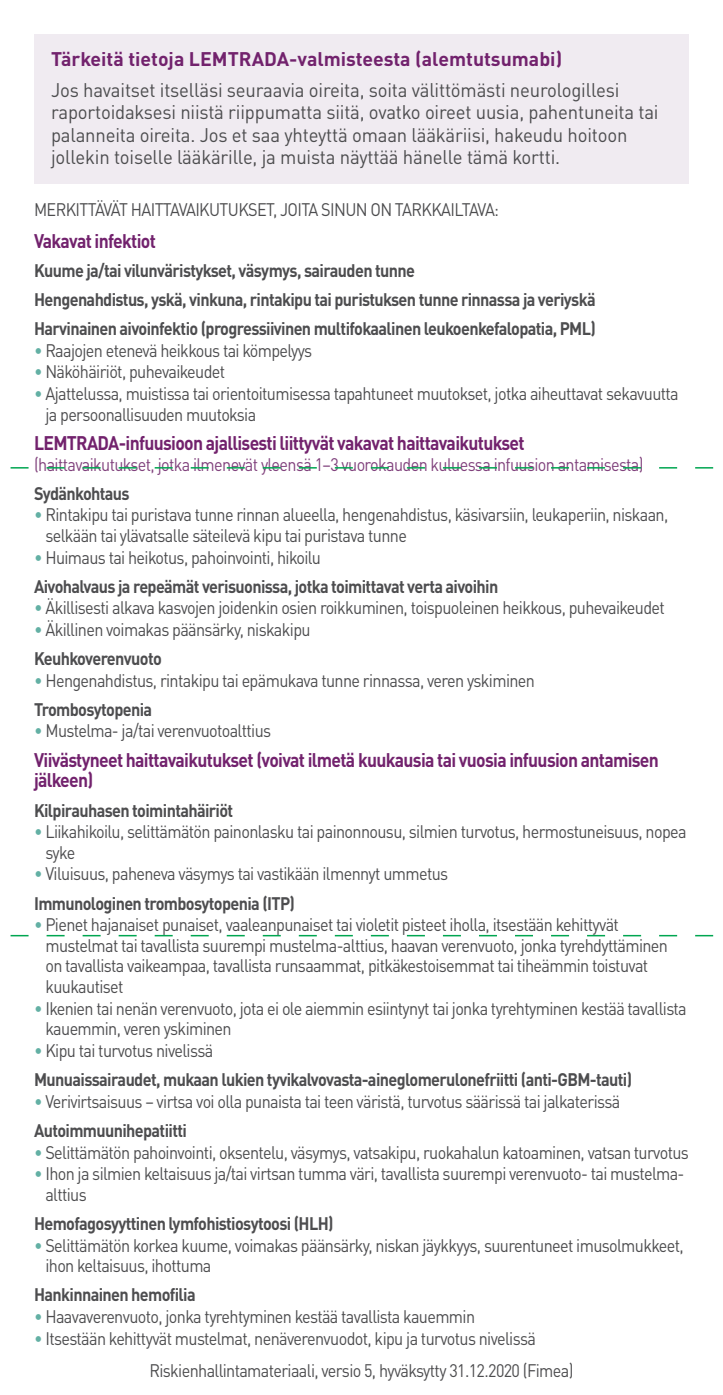
<style>
.page{position:relative;width:723px;height:1395px;background:#fff}
.page>*{position:absolute;margin:0;border:0;box-sizing:border-box;transform-origin:0 0}
.t1{font:19.5px/22.5px "DIN Pro";letter-spacing:-.01em;color:#4d4d4f;scale:.95 1}
.t2{font:700 19.5px/20.7px "DIN Pro";letter-spacing:-.04em;color:#72226d;scale:.9 1}
.t3{font:700 19.5px "DIN Pro";color:#72226d}
.t4{font:18px/20.7px "DIN Pro";letter-spacing:-.04em;color:#4d4d4f;scale:.9 1}
.t5{font:700 18px/29.1px "DIN Pro";letter-spacing:-.04em;color:#4d4d4f;scale:.9 1}
.t6{font:18px "DIN Pro";letter-spacing:-.04em;color:#80417c;scale:.9 1}
.s1{color:#63b0a4}
.s2{font-weight:400;color:#63b0a4}
.s3{font-weight:400}
.s4{font-weight:700}
</style>
<div class="page">
<div style="left:34px;top:34px;width:655px;height:150px;background:#f0ebf1"></div>
<svg style="left:10px;top:467px;width:704px;height:1px"></svg>
<svg style="left:10px;top:935px;width:704px;height:1px"></svg>
<p class="t3" style="left:51px;top:43px;width:513px">Tärkeitä tietoja LEMTRADA-valmisteesta (alemtutsumabi)</p>
<p class="t1" style="left:51px;top:77px;width:641px">Jos havaitset itselläsi seuraavia oireita, soita välittömästi neurologillesi raportoidaksesi niistä riippumatta siitä, ovatko oireet uusia, pahentuneita tai palanneita oireita. Jos et saa yhteyttä omaan lääkäriisi, hakeudu hoitoon jollekin toiselle lääkärille, ja muista näyttää hänelle tämä kortti.</p>
<p class="t4" style="left:34px;top:197px;width:518px">MERKITTÄVÄT HAITTAVAIKUTUKSET, JOITA SINUN ON TARKKAILTAVA:</p>
<p class="t2" style="left:34px;top:228px;width:137px">Vakavat infektiot</p>
<p class="t5" style="left:34px;top:254px;width:626px">Kuume ja/tai vilunväristykset, väsymys, sairauden tunne<br>Hengenahdistus, yskä, vinkuna, rintakipu tai puristuksen tunne rinnassa ja veriyskä<br>Harvinainen aivoinfektio (progressiivinen multifokaalinen leukoenkefalopatia, PML)</p>
<p class="t4" style="left:34px;top:338px;width:311px"><span class="s1">•</span> Raajojen etenevä heikkous tai kömpelyys</p>
<p class="t4" style="left:34px;top:360px;width:214px"><span class="s1">•</span> Näköhäiriöt, puhevaikeudet</p>
<p class="t4" style="left:45px;top:381px;width:705px;text-indent:-11px"><span class="s1">•</span> Ajattelussa, muistissa tai orientoitumisessa tapahtuneet muutokset, jotka aiheuttavat sekavuutta ja persoonallisuuden muutoksia</p>
<p class="t2" style="left:34px;top:430px;width:547px">LEMTRADA-infuusioon ajallisesti liittyvät vakavat haittavaikutukset</p>
<p class="t6" style="left:34px;top:450px;width:679px">(haittavaikutukset, jotka ilmenevät yleensä 1–3 vuorokauden kuluessa infuusion antamisesta)</p>
<p class="t5" style="left:34px;top:476px;width:108px">Sydänkohtaus</p>
<p class="t4" style="left:45px;top:503px;width:694px;text-indent:-11px"><span class="s1">•</span> Rintakipu tai puristava tunne rinnan alueella, hengenahdistus, käsivarsiin, leukaperiin, niskaan, selkään tai ylävatsalle säteilevä kipu tai puristava tunne</p>
<p class="t5" style="left:34px;top:540px;width:517px"><span class="s2">•</span> <span class="s3">Huimaus tai heikotus, pahoinvointi, hikoilu<br></span>Aivohalvaus ja repeämät verisuonissa, jotka toimittavat verta aivoihin</p>
<p class="t4" style="left:34px;top:595px;width:702px"><span class="s1">•</span> Äkillisesti alkava kasvojen joidenkin osien roikkuminen, toispuoleinen heikkous, puhevaikeudet</p>
<p class="t4" style="left:34px;top:613px;width:309px;line-height:29.1px"><span class="s1">•</span> Äkillinen voimakas päänsärky, niskakipu<br><span class="s4">Keuhkoverenvuoto</span></p>
<p class="t4" style="left:34px;top:664px;width:558px;line-height:29.1px"><span class="s1">•</span> Hengenahdistus, rintakipu tai epämukava tunne rinnassa, veren yskiminen<br><span class="s4">Trombosytopenia</span></p>
<p class="t4" style="left:34px;top:719px;width:265px"><span class="s1">•</span> Mustelma- ja/tai verenvuotoalttius</p>
<p class="t2" style="left:34px;top:747px;width:696px">Viivästyneet haittavaikutukset (voivat ilmetä kuukausia tai vuosia infuusion antamisen jälkeen)</p>
<p class="t5" style="left:34px;top:793px;width:223px">Kilpirauhasen toimintahäiriöt</p>
<p class="t4" style="left:45px;top:819px;width:714px;text-indent:-11px"><span class="s1">•</span> Liikahikoilu, selittämätön painonlasku tai painonnousu, silmien turvotus, hermostuneisuus, nopea syke</p>
<p class="t4" style="left:34px;top:857px;width:462px;line-height:29.1px"><span class="s1">•</span> Viluisuus, paheneva väsymys tai vastikään ilmennyt ummetus<br><span class="s4">Immunologinen trombosytopenia (ITP)</span></p>
<p class="t4" style="left:45px;top:912px;width:693px;text-indent:-11px"><span class="s1">•</span> Pienet hajanaiset punaiset, vaaleanpunaiset tai violetit pisteet iholla, itsestään kehittyvät mustelmat tai tavallista suurempi mustelma-alttius, haavan verenvuoto, jonka tyrehdyttäminen on tavallista vaikeampaa, tavallista runsaammat, pitkäkestoisemmat tai tiheämmin toistuvat kuukautiset</p>
<p class="t4" style="left:45px;top:996px;width:714px;text-indent:-11px"><span class="s1">•</span> Ikenien tai nenän verenvuoto, jota ei ole aiemmin esiintynyt tai jonka tyrehtyminen kestää tavallista kauemmin, veren yskiminen</p>
<p class="t5" style="left:34px;top:1034px;width:666px"><span class="s2">•</span> <span class="s3">Kipu tai turvotus nivelissä<br></span>Munuaissairaudet, mukaan lukien tyvikalvovasta-aineglomerulonefriitti (anti-GBM-tauti)</p>
<p class="t4" style="left:34px;top:1085px;width:653px;line-height:29.1px"><span class="s1">•</span> Verivirtsaisuus – virtsa voi olla punaista tai teen väristä, turvotus säärissä tai jalkaterissä<br><span class="s4">Autoimmuunihepatiitti</span></p>
<p class="t4" style="left:34px;top:1140px;width:729px"><span class="s1">•</span> Selittämätön pahoinvointi, oksentelu, väsymys, vatsakipu, ruokahalun katoaminen, vatsan turvotus</p>
<p class="t4" style="left:45px;top:1161px;width:712px;text-indent:-11px"><span class="s1">•</span> Ihon ja silmien keltaisuus ja/tai virtsan tumma väri, tavallista suurempi verenvuoto- tai mustelma&shy;alttius</p>
<p class="t5" style="left:34px;top:1206px;width:334px">Hemofagosyyttinen lymfohistiosytoosi (HLH)</p>
<p class="t4" style="left:45px;top:1233px;width:711px;text-indent:-11px"><span class="s1">•</span> Selittämätön korkea kuume, voimakas päänsärky, niskan jäykkyys, suurentuneet imusolmukkeet, ihon keltaisuus, ihottuma</p>
<p class="t5" style="left:34px;top:1278px;width:181px">Hankinnainen hemofilia</p>
<p class="t4" style="left:34px;top:1304px;width:492px"><span class="s1">•</span> Haavaverenvuoto, jonka tyrehtyminen kestää tavallista kauemmin</p>
<p class="t4" style="left:149px;top:1320px;width:473px;line-height:32.4px;text-indent:-115px"><span class="s1">•</span> Itsestään kehittyvät mustelmat, nenäverenvuodot, kipu ja turvotus nivelissä<br>Riskienhallintamateriaali, versio 5, hyväksytty 31.12.2020 (Fimea)</p>
</div>
